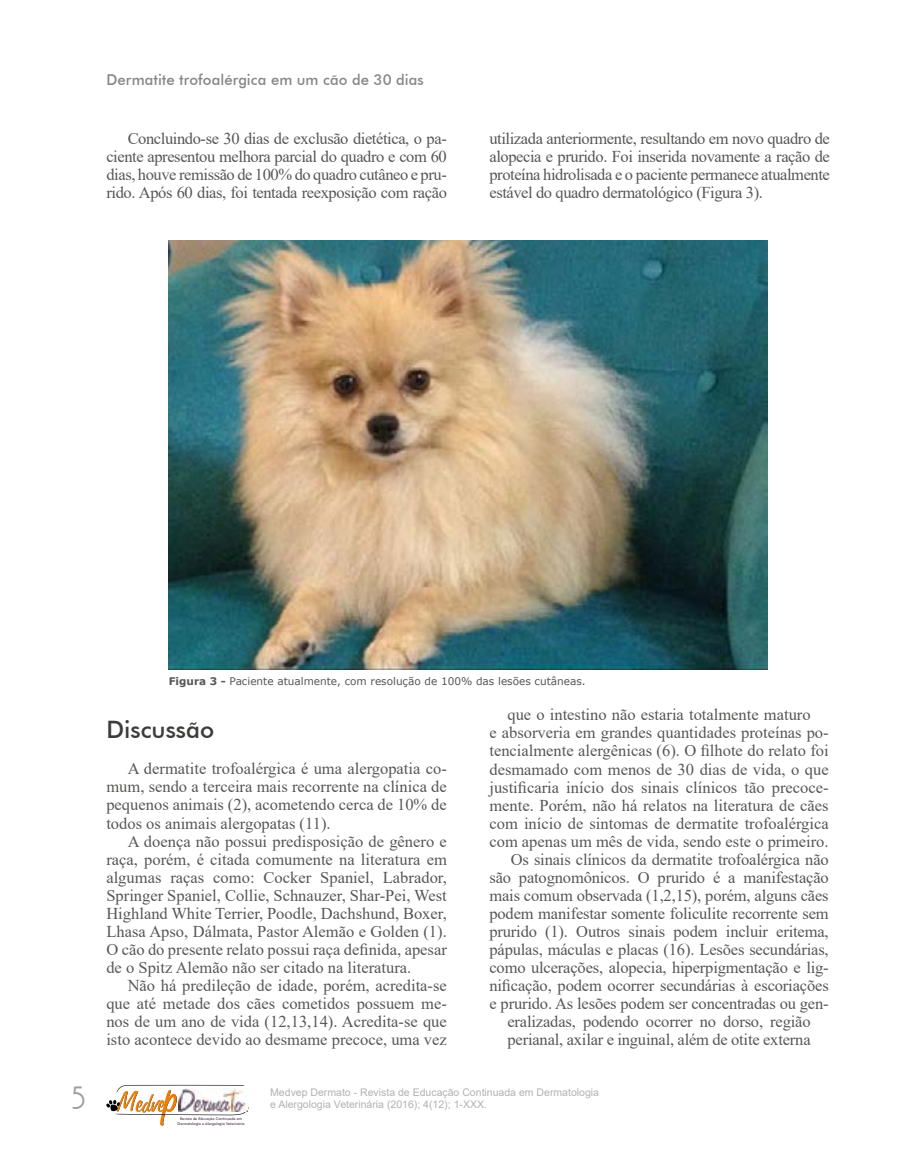
<style>
.page{position:relative;width:915px;height:1170px;background:#fff}
.page>*{position:absolute;margin:0;border:0;box-sizing:border-box;transform-origin:0 0}
.t1{font:30px "Andes";color:#9d9d9c}
.t2{font:500 24px "Futura BT";color:#3c3c3b}
.t3{font:16.5px/18px "Times New Roman";letter-spacing:-.01em;color:#575756;text-align:justify}
.t4{font:500 15px "Futura BT";letter-spacing:.005em;color:#878787}
.t5{font:10.5px/12.6px "Arial";color:#b3b2b2}
.t6{font:10.5px "Verdana";color:#575756}
.t7{font:500 3.75px/4.5px "Futura BT";color:#4a3654;text-align:center}
.s1{font-weight:700}
</style>
<div class="page">
<svg style="left:106px;top:1084px;width:143px;height:41px"></svg>
<img style="left:178px;top:1087px;width:69px;height:24px">
<img style="left:169px;top:241px;width:598px;height:428px">
<p class="t4" style="left:106px;top:70px;width:319px">Dermatite trofoalérgica em um cão de 30 dias</p>
<p class="t3" style="left:106px;top:129px;width:342px;text-indent:21px">Concluindo-se 30 dias de exclusão dietética, o pa&shy;ciente apresentou melhora parcial do quadro e com 60 dias, houve remissão de 100% do quadro cutâneo e pru&shy;rido. Após 60 dias, foi tentada reexposição com ração</p>
<p class="t3" style="left:489px;top:129px;width:342px">utilizada anteriormente, resultando em novo quadro de alopecia e prurido. Foi inserida novamente a ração de proteína hidrolisada e o paciente permanece atualmente estável do quadro dermatológico (Figura 3).</p>
<h1 class="t1" style="left:72px;top:1084px;width:15px">5</h1>
<p class="t6" style="left:169px;top:674px;width:418px"><span class="s1">Figura 3 -</span> Paciente atualmente, com resolução de 100% das lesões cutâneas.</p>
<h2 class="t2" style="left:106px;top:715px;width:109px">Discussão</h2>
<p class="t3" style="left:106px;top:759px;width:342px;text-indent:21px">A dermatite trofoalérgica é uma alergopatia co&shy;mum, sendo a terceira mais recorrente na clínica de pequenos animais (2), acometendo cerca de 10% de todos os animais alergopatas (11).</p>
<p class="t3" style="left:106px;top:831px;width:342px;text-indent:21px">A doença não possui predisposição de gênero e raça, porém, é citada comumente na literatura em algumas raças como: Cocker Spaniel, Labrador, Springer Spaniel, Collie, Schnauzer, Shar-Pei, West Highland White Terrier, Poodle, Dachshund, Boxer, Lhasa Apso, Dálmata, Pastor Alemão e Golden (1).<br>O cão do presente relato possui raça definida, apesar de o Spitz Alemão não ser citado na literatura.</p>
<p class="t3" style="left:106px;top:975px;width:342px;text-indent:21px">Não há predileção de idade, porém, acredita-se que até metade dos cães cometidos possuem me&shy;nos de um ano de vida (12,13,14). Acredita-se que isto acontece devido ao desmame precoce, uma vez</p>
<p class="t3" style="left:507px;top:705px;width:305px">que o intestino não estaria totalmente maturo</p>
<p class="t3" style="left:489px;top:723px;width:341px">e absorveria em grandes quantidades proteínas po-</p>
<p class="t3" style="left:489px;top:741px;width:341px">tencialmente alergênicas (6). O filhote do relato foi</p>
<p class="t3" style="left:489px;top:759px;width:341px">desmamado com menos de 30 dias de vida, o que</p>
<p class="t3" style="left:489px;top:777px;width:340px">justificaria início dos sinais clínicos tão precoce-</p>
<p class="t3" style="left:489px;top:795px;width:341px">mente. Porém, não há relatos na literatura de cães</p>
<p class="t3" style="left:489px;top:813px;width:341px">com início de sintomas de dermatite trofoalérgica</p>
<p class="t3" style="left:489px;top:831px;width:340px">com apenas um mês de vida, sendo este o primeiro.</p>
<p class="t3" style="left:510px;top:849px;width:319px">Os sinais clínicos da dermatite trofoalérgica não</p>
<p class="t3" style="left:489px;top:867px;width:341px">são patognomônicos. O prurido é a manifestação</p>
<p class="t3" style="left:489px;top:885px;width:341px">mais comum observada (1,2,15), porém, alguns cães</p>
<p class="t3" style="left:489px;top:903px;width:341px">podem manifestar somente foliculite recorrente sem</p>
<p class="t3" style="left:489px;top:921px;width:341px">prurido (1). Outros sinais podem incluir eritema,</p>
<p class="t3" style="left:489px;top:939px;width:341px">pápulas, máculas e placas (16). Lesões secundárias,</p>
<p class="t3" style="left:489px;top:957px;width:341px">como ulcerações, alopecia, hiperpigmentação e lig-</p>
<p class="t3" style="left:489px;top:975px;width:341px">nificação, podem ocorrer secundárias à escoriações</p>
<p class="t3" style="left:489px;top:993px;width:341px">e prurido. As lesões podem ser concentradas ou gen-</p>
<p class="t3" style="left:507px;top:1011px;width:305px">eralizadas, podendo ocorrer no dorso, região</p>
<p class="t3" style="left:507px;top:1029px;width:305px">perianal, axilar e inguinal, além de otite externa</p>
<p class="t7" style="left:178px;top:1116px;width:68px">Revista de Educação Continuada em<br>Dermatologia e Alergologia Veterinária</p>
<p class="t5" style="left:270px;top:1085px;width:330px">Medvep Dermato - Revista de Educação Continuada em Dermatologia e Alergologia Veterinária (2016); 4(12); 1-XXX.</p>
</div>
